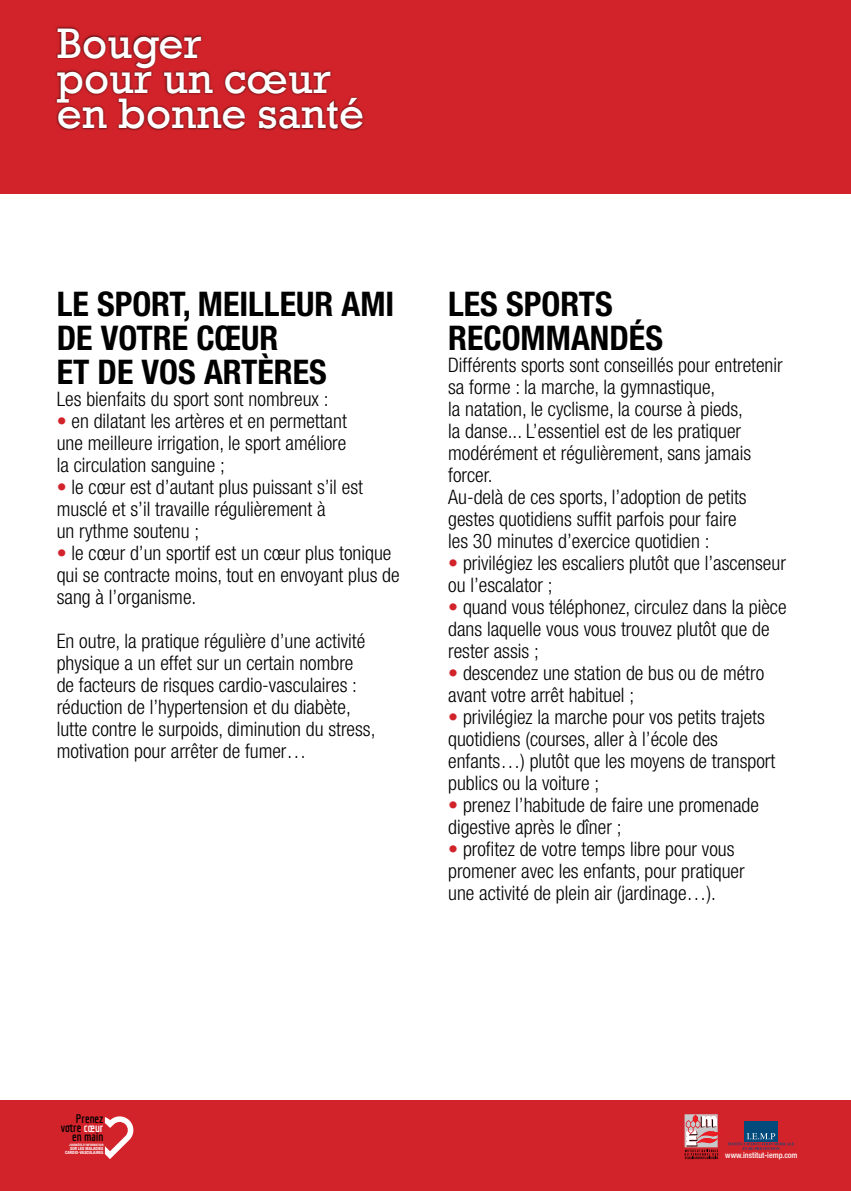
<style>
.page{position:relative;width:851px;height:1191px;background:#fff}
.page>*{position:absolute;margin:0;border:0;box-sizing:border-box;transform-origin:0 0}
.t1{font:43.8px/35px "Rockwell";color:#fff}
.t2{font:700 condensed 34px/34px "Helvetica Neue";color:#000}
.t3{font:300 condensed 20px/22px "Helvetica Neue";color:#000}
.t4{font:700 12px/9px "Economica";color:#000;text-align:right}
.t5{font:500 condensed 8px "Helvetica Neue";color:#fff}
.t6{font:700 condensed 4.4px/4px "Helvetica Neue";color:#fff;text-align:right}
.t7{font:700 condensed 3.2px "Helvetica Neue";color:#fff}
.s1{color:#d2232a}
.s2{color:#fff}
</style>
<div class="page">
<div style="left:0;top:1100px;width:850px;height:91px;background:#d2232a"></div>
<div style="left:0;top:0;width:850px;height:193px;background:#d2232a"></div>
<svg style="left:105px;top:1116px;width:29px;height:43px"></svg>
<div style="left:55px;top:26px;width:310px;height:105px;background:#000;opacity:.7"></div>
<svg style="left:684px;top:1114px;width:110px;height:45px"></svg>
<h1 class="t1" style="left:57px;top:26px;width:309px">Bouger<br>pour un cœur en bonne santé</h1>
<h2 class="t2" style="left:57px;top:286px;width:339px">LE SPORT, MEILLEUR AMI<br>DE VOTRE CŒUR<br>ET DE VOS ARTÈRES</h2>
<p class="t3" style="left:57px;top:387px;width:273px">Les bienfaits du sport sont nombreux :</p>
<p class="t3" style="left:57px;top:409px;width:291px;text-align:justify"><span class="s1">•</span> en dilatant les artères et en permettant une meilleure irrigation, le sport améliore la circulation sanguine ;</p>
<p class="t3" style="left:57px;top:475px;width:307px"><span class="s1">•</span> le cœur est d’autant plus puissant s’il est musclé et s’il travaille régulièrement à<br>un rythme soutenu ;</p>
<p class="t3" style="left:57px;top:541px;width:344px"><span class="s1">•</span> le cœur d’un sportif est un cœur plus tonique qui se contracte moins, tout en envoyant plus de sang à l’organisme.</p>
<p class="t3" style="left:57px;top:629px;width:320px">En outre, la pratique régulière d’une activité physique a un effet sur un certain nombre de facteurs de risques cardio-vasculaires : réduction de l’hypertension et du diabète, lutte contre le surpoids, diminution du stress, motivation pour arrêter de fumer…</p>
<h2 class="t2" style="left:448px;top:286px;width:216px">LES SPORTS<br>RECOMMANDÉS</h2>
<p class="t3" style="left:448px;top:353px;width:336px">Différents sports sont conseillés pour entretenir sa forme : la marche, la gymnastique,<br>la natation, le cyclisme, la course à pieds,<br>la danse... L’essentiel est de les pratiquer modérément et régulièrement, sans jamais forcer.<br>Au-delà de ces sports, l’adoption de petits gestes quotidiens suffit parfois pour faire<br>les 30 minutes d’exercice quotidien :</p>
<p class="t3" style="left:448px;top:551px;width:339px"><span class="s1">•</span> privilégiez les escaliers plutôt que l’ascenseur ou l’escalator ;</p>
<p class="t3" style="left:448px;top:595px;width:340px"><span class="s1">•</span> quand vous téléphonez, circulez dans la pièce dans laquelle vous vous trouvez plutôt que de rester assis ;</p>
<p class="t3" style="left:448px;top:661px;width:317px"><span class="s1">•</span> descendez une station de bus ou de métro avant votre arrêt habituel ;</p>
<p class="t3" style="left:448px;top:705px;width:328px"><span class="s1">•</span> privilégiez la marche pour vos petits trajets quotidiens (courses, aller à l’école des enfants…) plutôt que les moyens de transport publics ou la voiture ;</p>
<p class="t3" style="left:448px;top:793px;width:312px"><span class="s1">•</span> prenez l’habitude de faire une promenade digestive après le dîner ;</p>
<p class="t3" style="left:448px;top:837px;width:298px"><span class="s1">•</span> profitez de votre temps libre pour vous promener avec les enfants, pour pratiquer une activité de plein air (jardinage…).</p>
<p class="t4" style="left:61px;top:1114px;width:44px">Prenez votre <span class="s2">cœur </span>en main</p>
<p class="t7" style="left:69px;top:1142px;width:36px">JOURNÉES D’INFORMATION</p>
<p class="t6" style="left:65px;top:1146px;width:40px">SUR LES MALADIES<br>CARDIO-VASCULAIRES</p>
<p class="t5" style="left:725px;top:1150px;width:74px">www.institut-iemp.com</p>
</div>
